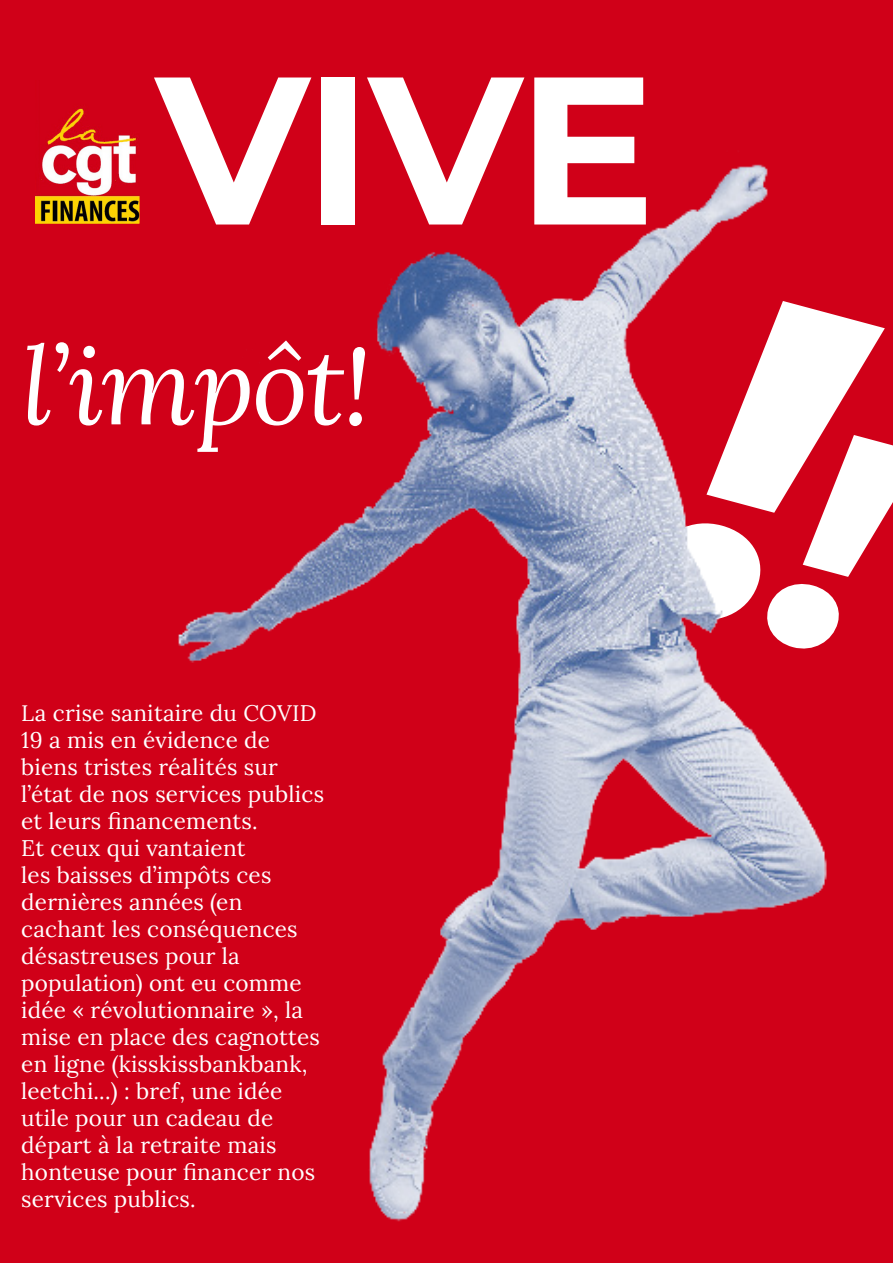
<style>
.page{position:relative;width:893px;height:1263px;background:#d00018}
.page>*{position:absolute;margin:0;border:0;box-sizing:border-box;transform-origin:0 0}
.t1{font:700 210px "Montserrat";color:#fff}
.t2{font:italic 108px "Lora";letter-spacing:-.025em;color:#fff}
.t3{font:22.5px/27px "Lora";letter-spacing:.01em;color:#fff}
</style>
<div class="page">
<img style="left:178px;top:164px;width:649px;height:1058px">
<img style="left:36px;top:108px;width:102px;height:114px">
<div style="left:29px;top:79px;width:112px;height:146px;border:2px solid #d00018"></div>
<svg style="left:643px;top:286px;width:184px;height:360px"></svg>
<svg style="left:760px;top:425px;width:67px;height:241px"></svg>
<p class="t1" style="left:156px;top:-1px;width:501px">VIVE</p>
<p class="t2" style="left:21px;top:313px;width:352px">l’impôt!</p>
<p class="t3" style="left:21px;top:698px;width:304px">La crise sanitaire du COVID<br>19 a mis en évidence de biens tristes réalités sur l’état de nos services publics et leurs financements.</p>
<p class="t3" style="left:21px;top:833px;width:300px">Et ceux qui vantaient<br>les baisses d’impôts ces dernières années (en cachant les conséquences désastreuses pour la population) ont eu comme idée « révolutionnaire », la mise en place des cagnottes en ligne (kisskissbankbank, leetchi...) : bref, une idée utile pour un cadeau de départ à la retraite mais honteuse pour financer nos services publics.</p>
</div>
